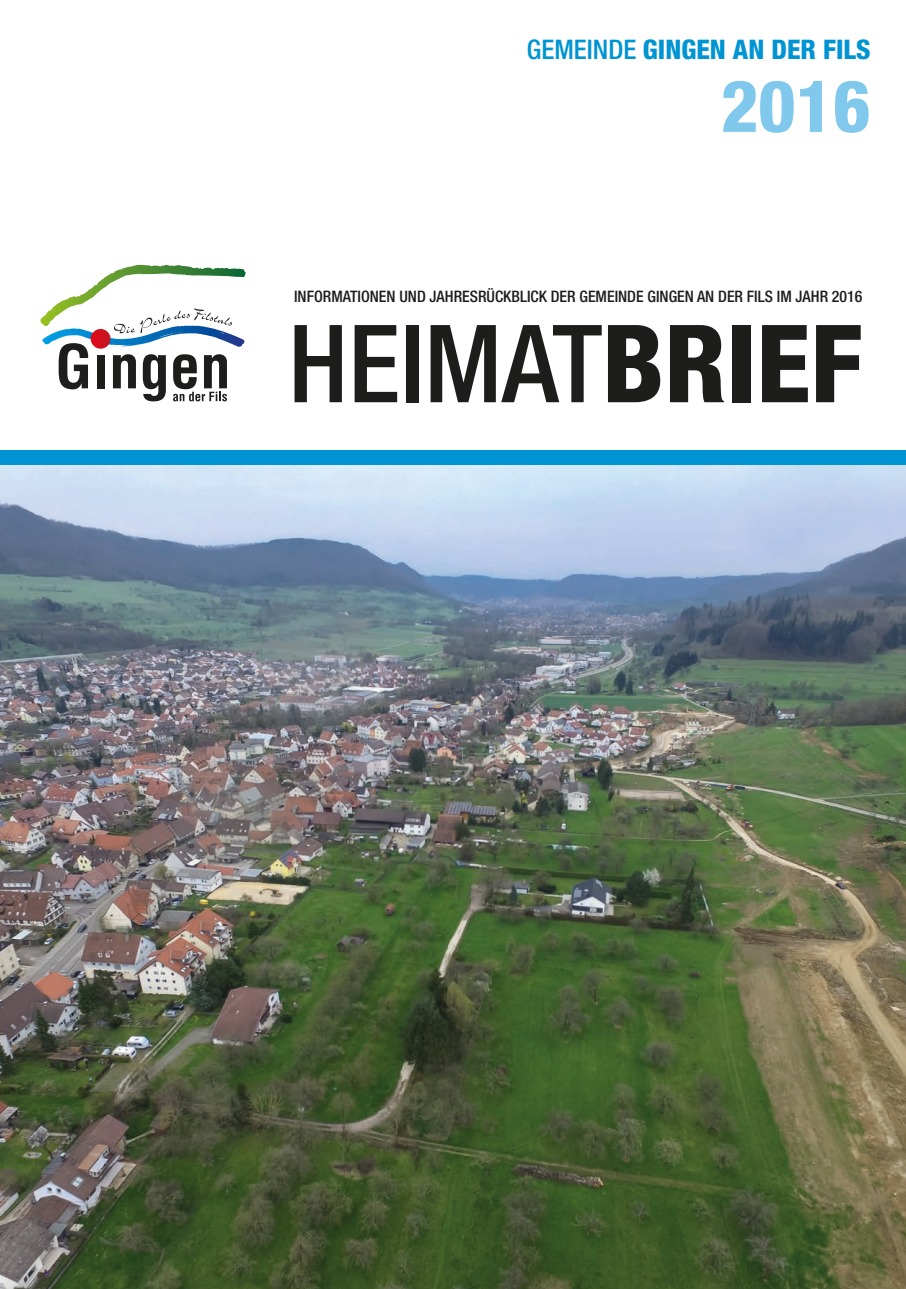
<style>
.page{position:relative;width:906px;height:1289px;background:#fff}
.page>*{position:absolute;margin:0;border:0;box-sizing:border-box;transform-origin:0 0}
.t1{font:500 condensed 108px "Helvetica Neue";color:#1d1d1b}
.t2{font:800 condensed 72px "Helvetica Neue";color:#80c9ed}
.t3{font:800 condensed 27px "Helvetica Neue";color:#0094d3}
.t4{font:500 condensed 15.9px "Helvetica Neue";color:#1d1d1b}
.s1{font-weight:500}
.s2{font-weight:800}
</style>
<div class="page">
<img style="left:0;top:464px;width:906px;height:824px">
<div style="left:0;top:450px;width:906px;height:14px;background:#0094d3"></div>
<svg style="left:40px;top:264px;width:205px;height:137px"></svg>
<h3 class="t3" style="left:527px;top:33px;width:345px"><span class="s1">GEMEINDE</span> GINGEN AN DER FILS</h3>
<h2 class="t2" style="left:720px;top:62px;width:151px">2016</h2>
<p class="t4" style="left:294px;top:286px;width:570px">INFORMATIONEN UND JAHRESRÜCKBLICK DER GEMEINDE GINGEN AN DER FILS IM JAHR 2016</p>
<h1 class="t1" style="left:288px;top:299px;width:576px">HEIMAT<span class="s2">BRIEF</span></h1>
</div>
